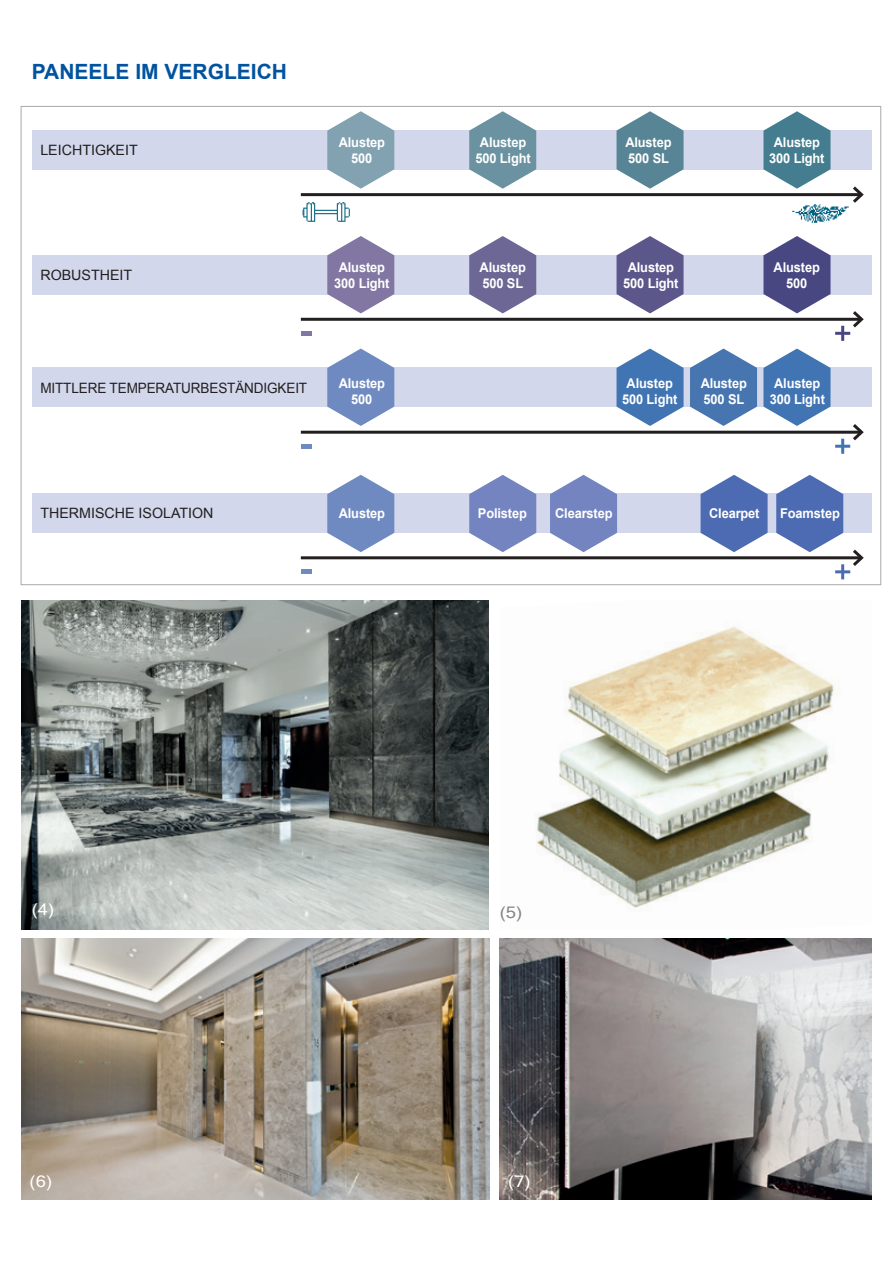
<style>
.page{position:relative;width:893px;height:1263px;background:#fff}
.page>*{position:absolute;margin:0;border:0;box-sizing:border-box;transform-origin:0 0}
.t1{font:700 21px "Arial";color:#0153a0}
.t2{font:15.9px "Microsoft Sans Serif";color:#fff;scale:1.16 1}
.t3{font:15.9px "Microsoft Sans Serif";color:#828487;scale:1.16 1}
.t4{font:14.25px "Arial";color:#231f20}
.t5{font:14.25px "Arial";color:#231f20;scale:.95 1}
.t6{font:700 13.5px/16px "Arial";letter-spacing:-.01em;color:#fff;text-align:center;scale:.95 1}
</style>
<div class="page">
<div style="left:21px;top:106px;width:860px;height:479px;background:#fff;border:1px solid #a8a9ad"></div>
<div style="left:32px;top:130px;width:839px;height:39px;background:#d2d7eb"></div>
<div style="left:32px;top:255px;width:839px;height:39px;background:#d2d7eb"></div>
<div style="left:32px;top:368px;width:839px;height:39px;background:#d2d7eb"></div>
<div style="left:32px;top:494px;width:839px;height:39px;background:#d2d7eb"></div>
<img style="left:21px;top:939px;width:468px;height:260px">
<img style="left:21px;top:601px;width:467px;height:328px">
<img style="left:500px;top:939px;width:371px;height:260px">
<img style="left:536px;top:626px;width:298px;height:284px">
<svg style="left:327px;top:111px;width:67px;height:78px"></svg>
<svg style="left:327px;top:236px;width:67px;height:77px"></svg>
<svg style="left:327px;top:349px;width:67px;height:77px"></svg>
<svg style="left:327px;top:475px;width:67px;height:77px"></svg>
<svg style="left:469px;top:475px;width:67px;height:77px"></svg>
<svg style="left:550px;top:475px;width:67px;height:77px"></svg>
<svg style="left:701px;top:475px;width:67px;height:77px"></svg>
<svg style="left:616px;top:349px;width:68px;height:77px"></svg>
<svg style="left:690px;top:349px;width:67px;height:77px"></svg>
<svg style="left:469px;top:236px;width:67px;height:77px"></svg>
<svg style="left:616px;top:236px;width:68px;height:77px"></svg>
<svg style="left:469px;top:111px;width:67px;height:78px"></svg>
<svg style="left:616px;top:111px;width:68px;height:78px"></svg>
<svg style="left:763px;top:111px;width:67px;height:78px"></svg>
<hr style="left:301px;top:318px;width:560px;height:3px;background:#231f20">
<hr style="left:301px;top:331px;width:11px;height:4px;background:#8177a2">
<svg style="left:763px;top:236px;width:103px;height:105px"></svg>
<hr style="left:301px;top:556px;width:560px;height:3px;background:#231f20">
<hr style="left:301px;top:570px;width:11px;height:4px;background:#6f8ac0">
<svg style="left:776px;top:475px;width:90px;height:104px"></svg>
<hr style="left:301px;top:431px;width:560px;height:3px;background:#231f20">
<hr style="left:301px;top:444px;width:11px;height:4px;background:#6f8ac0">
<svg style="left:763px;top:349px;width:103px;height:105px"></svg>
<hr style="left:301px;top:193px;width:560px;height:3px;background:#231f20">
<svg style="left:850px;top:186px;width:14px;height:17px"></svg>
<img style="left:302px;top:202px;width:48px;height:20px">
<img style="left:792px;top:200px;width:59px;height:23px">
<h1 class="t1" style="left:32px;top:58px;width:257px">PANEELE IM VERGLEICH</h1>
<p class="t4" style="left:40px;top:141px;width:99px">LEICHTIGKEIT</p>
<p class="t6" style="left:339px;top:135px;width:50px">Alustep<br>500</p>
<p class="t4" style="left:40px;top:266px;width:93px">ROBUSTHEIT</p>
<p class="t6" style="left:334px;top:259px;width:60px">Alustep<br>300 Light</p>
<p class="t5" style="left:40px;top:379px;width:282px">MITTLERE TEMPERATURBESTÄNDIGKEIT</p>
<p class="t6" style="left:339px;top:376px;width:50px">Alustep<br>500</p>
<p class="t6" style="left:475px;top:135px;width:60px">Alustep<br>500 Light</p>
<p class="t6" style="left:625px;top:135px;width:50px;text-align:left">Alustep<br>500 SL</p>
<p class="t6" style="left:769px;top:135px;width:60px">Alustep<br>300 Light</p>
<p class="t6" style="left:480px;top:259px;width:50px;text-align:left">Alustep<br>500 SL</p>
<p class="t6" style="left:623px;top:259px;width:60px">Alustep<br>500 Light</p>
<p class="t6" style="left:774px;top:259px;width:50px">Alustep<br>500</p>
<p class="t6" style="left:622px;top:376px;width:60px">Alustep<br>500 Light</p>
<p class="t6" style="left:701px;top:376px;width:50px;text-align:left">Alustep<br>500 SL</p>
<p class="t6" style="left:770px;top:376px;width:60px">Alustep<br>300 Light</p>
<p class="t4" style="left:40px;top:504px;width:175px">THERMISCHE ISOLATION</p>
<p class="t6" style="left:339px;top:506px;width:50px">Alustep</p>
<p class="t6" style="left:478px;top:506px;width:53px">Polistep</p>
<p class="t6" style="left:555px;top:506px;width:62px">Clearstep</p>
<p class="t6" style="left:709px;top:506px;width:55px">Clearpet</p>
<p class="t6" style="left:780px;top:506px;width:64px">Foamstep</p>
<p class="t2" style="left:32px;top:900px;width:21px">(4)</p>
<p class="t2" style="left:30px;top:1172px;width:21px">(6)</p>
<p class="t3" style="left:500px;top:903px;width:21px">(5)</p>
<p class="t2" style="left:508px;top:1172px;width:21px">(7)</p>
</div>
